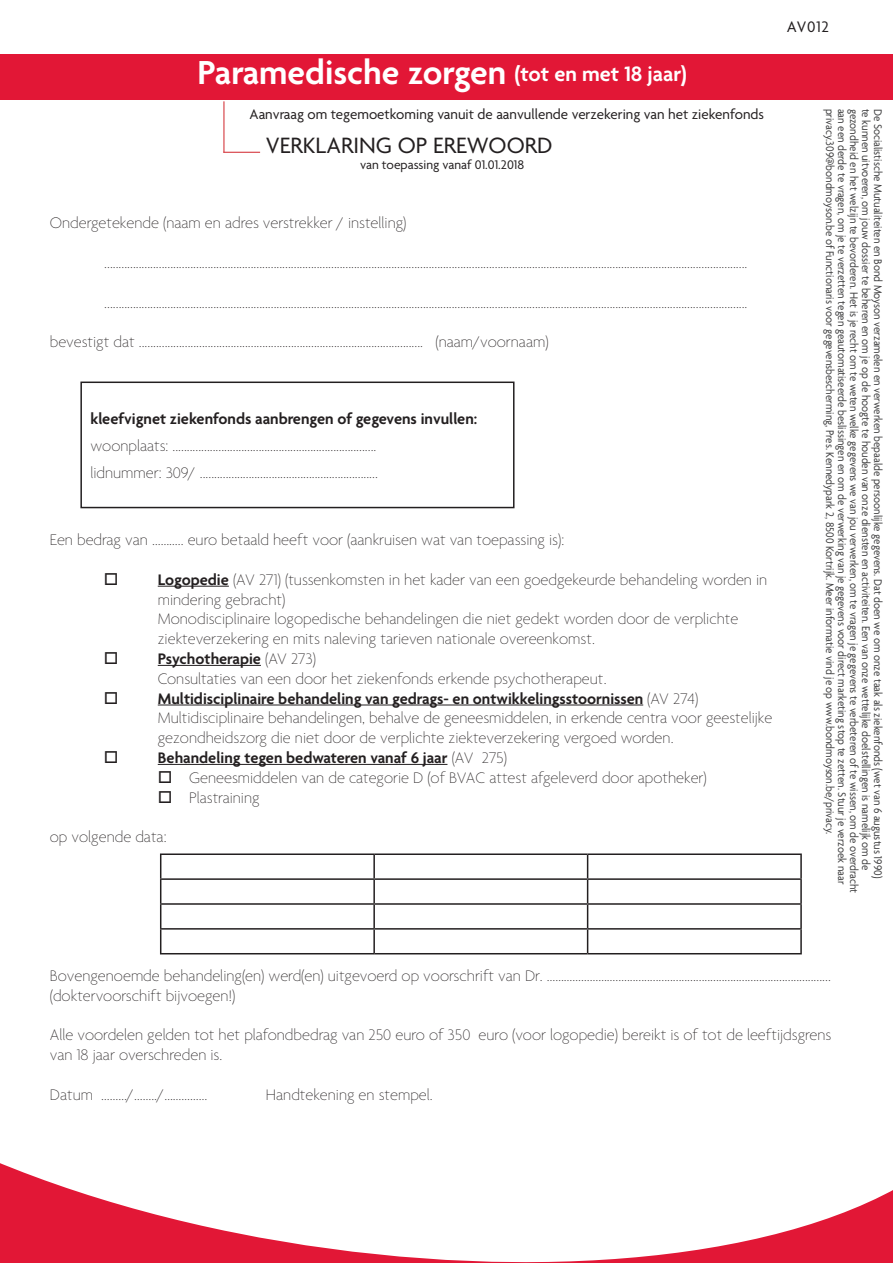
<style>
.page{position:relative;width:893px;height:1263px;background:#fff}
.page>*{position:absolute;margin:0;border:0;box-sizing:border-box;transform-origin:0 0}
.t1{font:600 36px "Agenda";color:#fff}
.t2{font:24px "Agenda";color:#231f20}
.t3{font:100 16.5px/19.8px "Agenda";color:#231f20}
.t4{font:600 16.5px "Agenda";color:#231f20}
.t5{font:16.5px "Agenda";letter-spacing:.05em;color:#231f20}
.t6{font:15px "Agenda";color:#231f20}
.t7{font:13.5px "Agenda";color:#231f20}
.t8{font:12px "Agenda";color:#3e3e3f;scale:.91 1}
.s1{font-size:22.5px}
.s2{font-weight:600}
.s3{font-weight:100}
</style>
<div class="page">
<div style="left:0;top:54px;width:893px;height:46px;background:#e21736"></div>
<hr style="left:158px;top:586px;width:71px;height:1px;background:#231f20">
<hr style="left:158px;top:665px;width:103px;height:1px;background:#231f20">
<hr style="left:158px;top:705px;width:485px;height:1px;background:#231f20">
<hr style="left:158px;top:764px;width:289px;height:1px;background:#231f20">
<hr style="left:223px;top:152px;width:37px;height:1px;background:#d1232a">
<hr style="left:224px;top:101px;width:1px;height:51px;background:#d1232a">
<div style="left:80px;top:381px;width:434px;height:127px;border:2px solid #231f20"></div>
<hr style="left:160px;top:853px;width:214px;height:2px;background:#231f20">
<hr style="left:374px;top:853px;width:214px;height:2px;background:#231f20">
<hr style="left:373px;top:855px;width:2px;height:23px;background:#231f20">
<hr style="left:588px;top:853px;width:214px;height:2px;background:#231f20">
<hr style="left:800px;top:855px;width:2px;height:23px;background:#231f20">
<hr style="left:160px;top:878px;width:214px;height:2px;background:#231f20">
<hr style="left:374px;top:878px;width:214px;height:2px;background:#231f20">
<hr style="left:373px;top:880px;width:2px;height:23px;background:#231f20">
<hr style="left:588px;top:878px;width:214px;height:2px;background:#231f20">
<hr style="left:800px;top:880px;width:2px;height:23px;background:#231f20">
<hr style="left:160px;top:903px;width:214px;height:2px;background:#231f20">
<hr style="left:374px;top:903px;width:214px;height:2px;background:#231f20">
<hr style="left:373px;top:905px;width:2px;height:23px;background:#231f20">
<hr style="left:588px;top:903px;width:214px;height:2px;background:#231f20">
<hr style="left:800px;top:905px;width:2px;height:23px;background:#231f20">
<hr style="left:160px;top:928px;width:214px;height:1px;background:#231f20">
<svg style="left:160px;top:855px;width:1px;height:98px"></svg>
<hr style="left:374px;top:928px;width:214px;height:1px;background:#231f20">
<hr style="left:373px;top:929px;width:2px;height:24px;background:#231f20">
<hr style="left:588px;top:928px;width:214px;height:1px;background:#231f20">
<svg style="left:587px;top:855px;width:1px;height:98px"></svg>
<hr style="left:800px;top:929px;width:2px;height:24px;background:#231f20">
<hr style="left:160px;top:953px;width:214px;height:1px;background:#231f20">
<hr style="left:374px;top:953px;width:214px;height:1px;background:#231f20">
<hr style="left:588px;top:953px;width:214px;height:1px;background:#231f20">
<svg style="left:0;top:1163px;width:893px;height:100px"></svg>
<h1 class="t1" style="left:198px;top:54px;width:491px">Paramedische zorgen <span class="s1">(tot en met 18 jaar)</span></h1>
<p class="t5" style="left:787px;top:18px;width:44px">AV012</p>
<p class="t6" style="left:250px;top:106px;width:516px">Aanvraag om tegemoetkoming vanuit de aanvullende verzekering van het ziekenfonds</p>
<p class="t8" style="left:836px;top:109px;width:799px;rotate:90deg">privacy.309@bondmoyson.be of Functionaris voor gegevensbescherming, Pres. Kennedypark 2, 8500 Kortrijk. Meer informatie vind je op www.bondmoyson.be/privacy.</p>
<p class="t8" style="left:848px;top:109px;width:854px;rotate:90deg">aan een derde te vragen, om je te verzetten tegen geautomatiseerde beslissingen en om de verwerking van je gegevens voor direct marketing stop te zetten. Stuur je verzoek naar</p>
<p class="t8" style="left:860px;top:109px;width:863px;rotate:90deg">gezondheid en het welzijn te bevorderen. Het is je recht om te weten welke gegevens we van jou verwerken, om te vragen je gegevens te verbeteren of te wissen, om de overdracht</p>
<p class="t8" style="left:872px;top:109px;width:839px;rotate:90deg">te kunnen uitvoeren, om jouw dossier te beheren en om je op de hoogte te houden van onze diensten en activiteiten. Een van onze wettelijke doelstellingen is namelijk om de</p>
<p class="t8" style="left:884px;top:109px;width:847px;rotate:90deg">De Socialistische Mutualiteiten en Bond Moyson verzamelen en verwerken bepaalde persoonlijke gegevens. Dat doen we om onze taak als ziekenfonds (wet van 6 augustus 1990)</p>
<h2 class="t2" style="left:266px;top:132px;width:288px">VERKLARING OP EREWOORD</h2>
<p class="t7" style="left:360px;top:157px;width:166px">van toepassing vanaf 01.01.2018</p>
<p class="t3" style="left:50px;top:214px;width:358px">Ondergetekende (naam en adres verstrekker / instelling)</p>
<p class="t3" style="left:104px;top:254px;width:645px">................................................................................................................................................................................................................................</p>
<p class="t3" style="left:104px;top:293px;width:645px">................................................................................................................................................................................................................................</p>
<p class="t3" style="left:50px;top:333px;width:500px">bevestigt dat ................................................................................................... (naam/voornaam)</p>
<p class="t4" style="left:90px;top:410px;width:388px">kleefvignet ziekenfonds aanbrengen of gegevens invullen:</p>
<p class="t3" style="left:90px;top:433px;width:289px;line-height:27px">woonplaats: ....................................................................... lidnummer: 309/ ..............................................................</p>
<p class="t3" style="left:50px;top:531px;width:516px">Een bedrag van ……….. euro betaald heeft voor (aankruisen wat van toepassing is):</p>
<p class="t3" style="left:158px;top:571px;width:611px;text-indent:-54px">□ <span class="s2">Logopedie</span> (AV 271) (tussenkomsten in het kader van een goedgekeurde behandeling worden in mindering gebracht)<br>Monodisciplinaire logopedische behandelingen die niet gedekt worden door de verplichte ziekteverzekering en mits naleving tarieven nationale overeenkomst.</p>
<p class="t3" style="left:158px;top:650px;width:450px;text-indent:-54px">□ <span class="s2">Psychotherapie</span> (AV 273)<br>Consultaties van een door het ziekenfonds erkende psychotherapeut.</p>
<p class="t3" style="left:158px;top:689px;width:616px;text-indent:-54px">□ <span class="s2">Multidisciplinaire behandeling van gedrags- en ontwikkelingsstoornissen</span> (AV 274)<br>Multidisciplinaire behandelingen, behalve de geneesmiddelen, in erkende centra voor geestelijke gezondheidszorg die niet door de verplichte ziekteverzekering vergoed worden.</p>
<p class="t4" style="left:104px;top:749px;width:405px">□ Behandeling tegen bedwateren vanaf 6 jaar <span class="s3">(AV 275)</span></p>
<p class="t3" style="left:158px;top:769px;width:550px">□ Geneesmiddelen van de categorie D (of BVAC attest afgeleverd door apotheker)</p>
<p class="t3" style="left:158px;top:788px;width:103px">□ Plastraining</p>
<p class="t3" style="left:50px;top:828px;width:118px">op volgende data:</p>
<p class="t3" style="left:50px;top:967px;width:782px">Bovengenoemde behandeling(en) werd(en) uitgevoerd op voorschrift van Dr. …………………….…....................................................................... (doktervoorschift bijvoegen!)</p>
<p class="t3" style="left:50px;top:1026px;width:783px">Alle voordelen gelden tot het plafondbedrag van 250 euro of 350 euro (voor logopedie) bereikt is of tot de leeftijdsgrens van 18 jaar overschreden is.</p>
<p class="t3" style="left:50px;top:1085px;width:159px">Datum ………/……../……………</p>
<p class="t3" style="left:266px;top:1085px;width:168px">Handtekening en stempel.</p>
</div>
